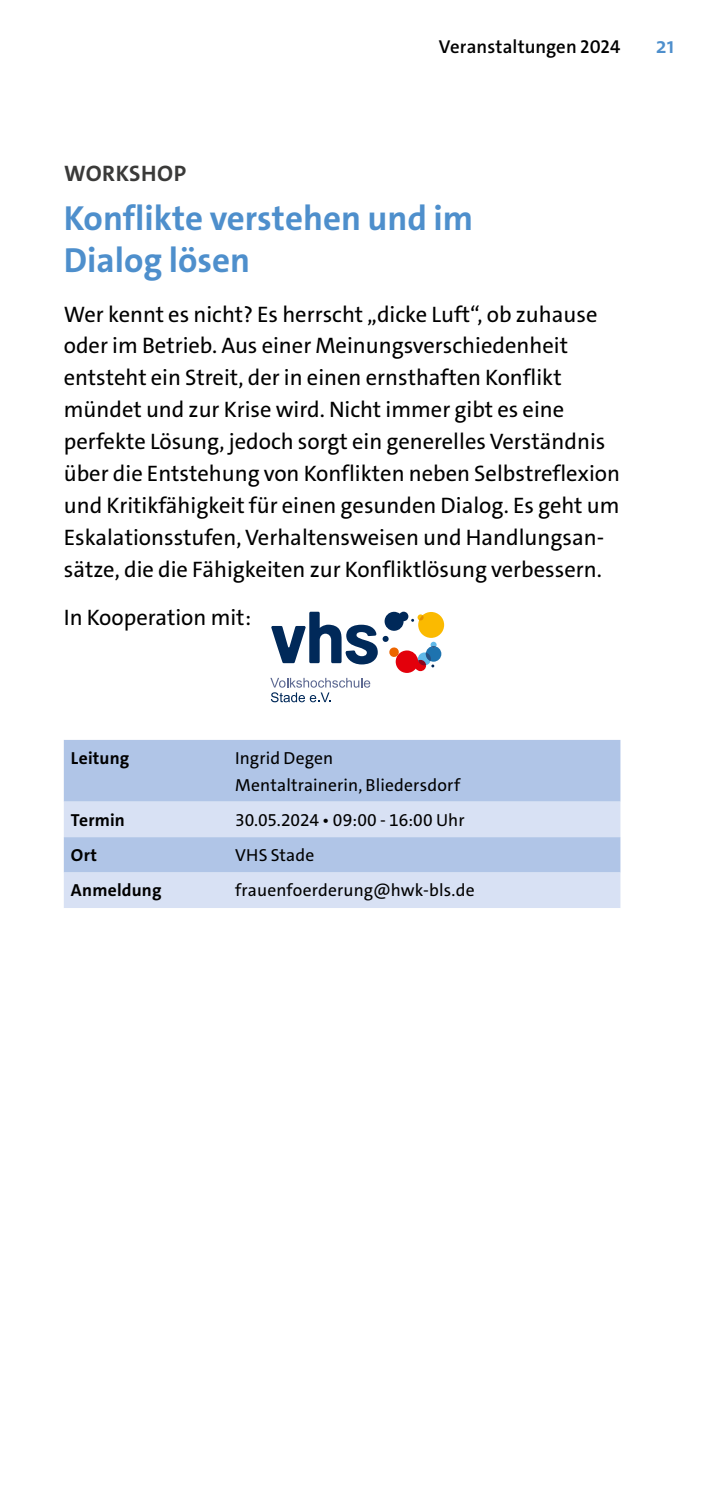
<style>
.page{position:relative;width:702px;height:1489px;background:#fff}
.page>*{position:absolute;margin:0;border:0;box-sizing:border-box;transform-origin:0 0}
.t1{font:700 35px/42px "The Sans C4 s";color:#4e8fcc}
.t2{font:22.5px/32px "The Sans C4 s";color:#000}
.t3{font:700 22.5px "The Sans C4 s";letter-spacing:.025em;color:#3a3a39}
.t4{font:600 22.5px "The Sans C4 s";color:#4e8fcc}
.t5{font:600 18.75px "The Sans C4 s";color:#000}
.t6{font:17.5px/27.5px "The Sans C4 s";letter-spacing:.01em;color:#000}
.t7{font:700 17.5px "The Sans C4 s";letter-spacing:.01em;color:#000}
</style>
<div class="page">
<svg style="left:271px;top:611px;width:107px;height:53px"></svg>
<svg style="left:384px;top:611px;width:60px;height:62px"></svg>
<svg style="left:270px;top:678px;width:100px;height:24px"></svg>
<div style="left:64px;top:740px;width:556px;height:61px;background:#b0c5e7"></div>
<svg style="left:64px;top:801px;width:556px;height:107px;background:#cad7ef"></svg>
<p class="t5" style="left:439px;top:35px;width:183px">Veranstaltungen 2024</p>
<p class="t4" style="left:656px;top:31px;width:20px">21</p>
<p class="t3" style="left:64px;top:159px;width:124px">WORKSHOP</p>
<h1 class="t1" style="left:64px;top:197px;width:411px">Konflikte verstehen und im<br>Dialog lösen</h1>
<p class="t2" style="left:64px;top:298px;width:557px">Wer kennt es nicht? Es herrscht „dicke Luft“, ob zuhause oder im Betrieb. Aus einer Meinungsverschiedenheit entsteht ein Streit, der in einen ernsthaften Konflikt mündet und zur Krise wird. Nicht immer gibt es eine perfekte Lösung, jedoch sorgt ein generelles Verständnis über die Entstehung von Konflikten neben Selbstreflexion und Kritikfähigkeit für einen gesunden Dialog. Es geht um Eskalationsstufen, Verhaltensweisen und Handlungsan&shy;sätze, die die Fähigkeiten zur Konfliktlösung verbessern.</p>
<p class="t2" style="left:64px;top:602px;width:189px">In Kooperation mit:</p>
<p class="t7" style="left:71px;top:746px;width:60px">Leitung</p>
<p class="t6" style="left:235px;top:744px;width:227px">Ingrid Degen<br>Mentaltrainerin, Bliedersdorf</p>
<p class="t7" style="left:71px;top:808px;width:55px">Termin</p>
<p class="t6" style="left:235px;top:806px;width:231px">30.05.2024 • 09:00 - 16:00 Uhr</p>
<p class="t7" style="left:71px;top:844px;width:28px">Ort</p>
<p class="t6" style="left:235px;top:841px;width:81px">VHS Stade</p>
<p class="t7" style="left:71px;top:879px;width:92px">Anmeldung</p>
<p class="t6" style="left:235px;top:876px;width:241px">frauenfoerderung@hwk-bls.de</p>
</div>
